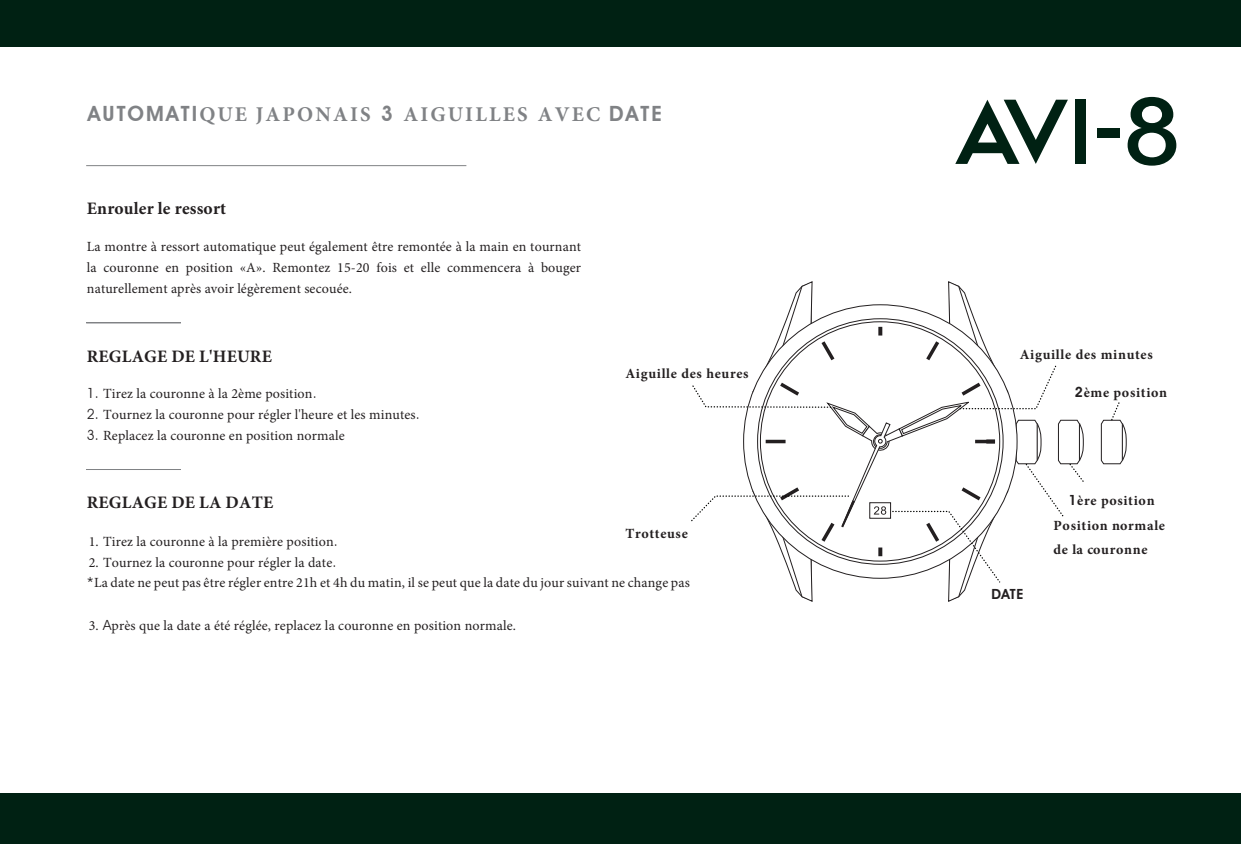
<style>
.page{position:relative;width:1241px;height:844px;background:#fff}
.page>*{position:absolute;margin:0;border:0;box-sizing:border-box;transform-origin:0 0}
.t1{font:700 21px "Minion Pro";letter-spacing:.1em;color:#808285}
.t2{font:700 17.5px "Minion Pro";letter-spacing:.01em;color:#231f20}
.t3{font:14px/21px "Minion Pro";letter-spacing:.01em;color:#231f20;text-align:justify}
.t4{font:700 14px/24.7px "Minion Pro";letter-spacing:.05em;color:#231f20}
.t5{font:600 14px "Avant Garde IT Cby BT";color:#231f20}
.s1{font-family:"Avant Garde IT Cby BT";font-weight:600}
.s2{font-family:"Avant Garde IT Cby BT"}
</style>
<div class="page">
<div style="left:0;top:0;width:1240px;height:46px;background:#002113"></div>
<div style="left:0;top:793px;width:1240px;height:50px;background:#002113"></div>
<svg style="left:955px;top:100px;width:112px;height:64px"></svg>
<div style="left:1074px;top:100px;width:11px;height:64px;background:#002113"></div>
<div style="left:1096px;top:128px;width:23px;height:9px;background:#002113"></div>
<svg style="left:1127px;top:97px;width:49px;height:69px"></svg>
<hr style="left:86px;top:165px;width:380px;height:1px;background:#808285">
<hr style="left:86px;top:322px;width:95px;height:1px;background:#808285">
<hr style="left:86px;top:469px;width:95px;height:1px;background:#808285">
<svg style="left:1100px;top:402px;width:26px;height:62px"></svg>
<svg style="left:691px;top:281px;width:393px;height:321px"></svg>
<h1 class="t1" style="left:88px;top:99px;width:575px"><span class="s1">AUTOMATI</span>QUE JAPONAIS <span class="s1">3</span> AIGUILLES AVEC <span class="s1">DATE</span></h1>
<p class="t2" style="left:87px;top:196px;width:141px">Enrouler le ressort</p>
<p class="t3" style="left:87px;top:236px;width:495px">La montre à ressort automatique peut également être remontée à la main en tournant la couronne en position «A». Remontez 15-20 fois et elle commencera à bouger naturellement après avoir légèrement secouée.</p>
<p class="t2" style="left:87px;top:344px;width:186px">REGLAGE DE L'HEURE</p>
<p class="t3" style="left:87px;top:383px;width:231px"><span class="s2">1.</span> Tirez la couronne à la 2ème position<span class="s2">.</span></p>
<p class="t3" style="left:87px;top:404px;width:334px"><span class="s2">2.</span> Tournez la couronne pour régler l'heure et les minutes<span class="s2">.</span></p>
<p class="t3" style="left:87px;top:425px;width:259px"><span class="s2">3.</span> Replacez la couronne en position normale</p>
<p class="t2" style="left:87px;top:490px;width:188px">REGLAGE DE LA DATE</p>
<p class="t3" style="left:89px;top:530px;width:251px">1. Tirez la couronne à la première position<span class="s2">.</span></p>
<p class="t3" style="left:89px;top:551px;width:249px">2. Tournez la couronne pour régler la date<span class="s2">.</span></p>
<p class="t4" style="left:625px;top:361px;width:125px">Aiguille des heures</p>
<p class="t4" style="left:625px;top:520px;width:64px">Trotteuse</p>
<p class="t3" style="left:87px;top:572px;width:604px"><span class="s2">*</span>La date ne peut pas être régler entre 21h et 4h du matin, il se peut que la date du jour suivant ne change pas</p>
<p class="t3" style="left:89px;top:614px;width:429px">3. <span class="s2">A</span>près que la date a été réglée, replacez la couronne en position normale.</p>
<p class="t4" style="left:1019px;top:342px;width:135px">Aiguille des minutes</p>
<p class="t4" style="left:1074px;top:379px;width:94px"><span class="s1">2</span>ème position</p>
<p class="t5" style="left:991px;top:585px;width:34px">DATE</p>
<p class="t4" style="left:1053px;top:487px;width:113px;text-indent:15px"><span class="s1">1</span>ère position<br>Position normale de la couronne</p>
</div>
